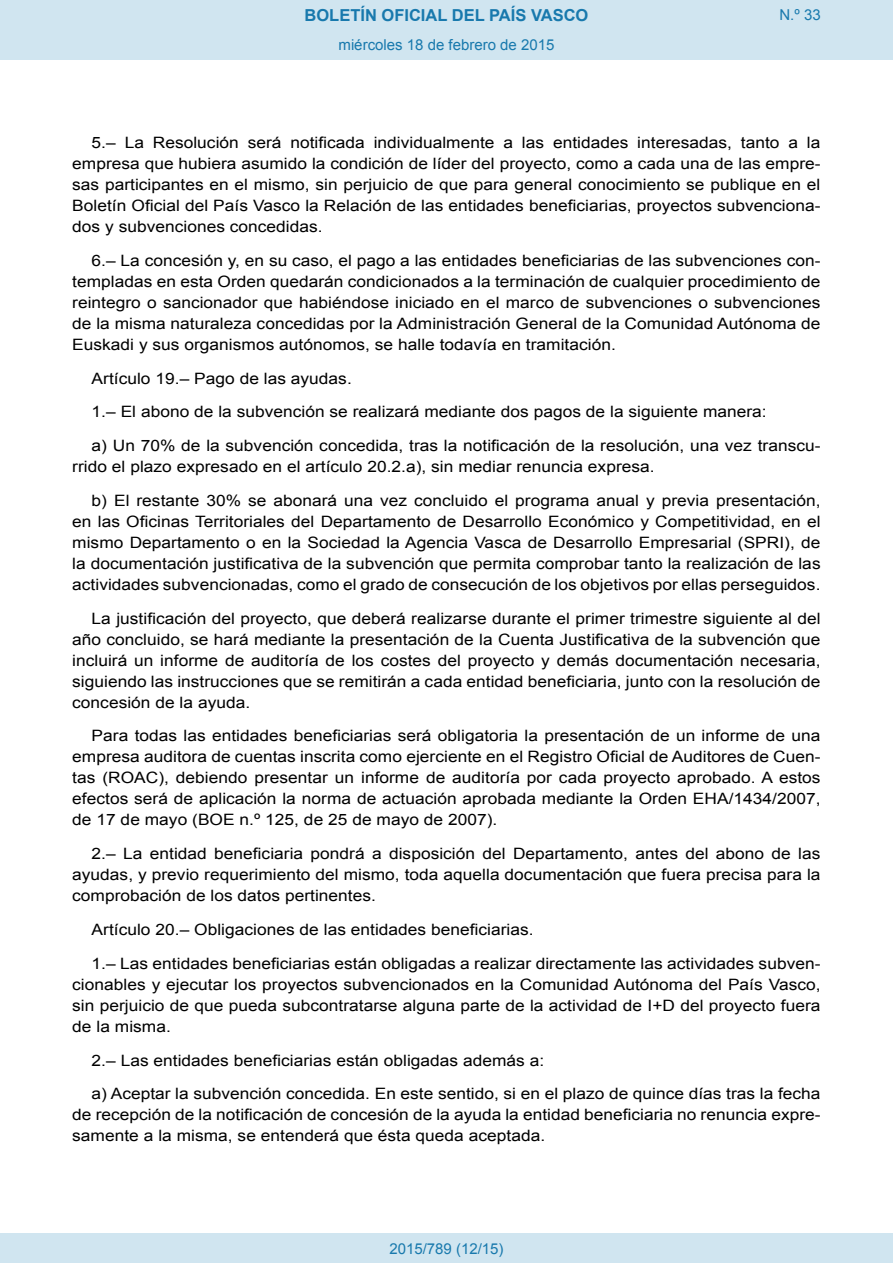
<style>
.page{position:relative;width:893px;height:1263px;background:#fff}
.page>*{position:absolute;margin:0;border:0;box-sizing:border-box;transform-origin:0 0}
.t1{font:700 16.5px "Arial";color:#1879ad}
.BOPVDetalle{font:15.6px/21px "Arial";color:#000;text-align:justify;scale:1.11 1}
.Paginacion_Centro{font:15px "Arial";color:#1879ad}
</style>
<div class="page">
<div style="left:0;top:0;width:893px;height:60px;background:#d0e5f0"></div>
<div style="left:0;top:1233px;width:893px;height:30px;background:#d0e5f0"></div>
<p class="t1" style="left:305px;top:4px;width:285px">BOLETÍN OFICIAL DEL PAÍS VASCO</p>
<p class="Paginacion_Centro" style="left:338px;top:35px;width:217px">miércoles 18 de febrero de 2015</p>
<p class="Paginacion_Centro" style="left:779px;top:5px;width:43px">N.º 33</p>
<p class="BOPVDetalle" style="left:72px;top:132px;width:676px;text-indent:19px">5.– La Resolución será notificada individualmente a las entidades interesadas, tanto a la empresa que hubiera asumido la condición de líder del proyecto, como a cada una de las empre&shy;sas participantes en el mismo, sin perjuicio de que para general conocimiento se publique en el Boletín Oficial del País Vasco la Relación de las entidades beneficiarias, proyectos subvenciona&shy;dos y subvenciones concedidas.</p>
<p class="BOPVDetalle" style="left:72px;top:250px;width:676px;text-indent:19px">6.– La concesión y, en su caso, el pago a las entidades beneficiarias de las subvenciones con&shy;templadas en esta Orden quedarán condicionados a la terminación de cualquier procedimiento de reintegro o sancionador que habiéndose iniciado en el marco de subvenciones o subvenciones de la misma naturaleza concedidas por la Administración General de la Comunidad Autónoma de Euskadi y sus organismos autónomos, se halle todavía en tramitación.</p>
<p class="BOPVDetalle" style="left:92px;top:368px;width:236px">Artículo 19.– Pago de las ayudas.</p>
<p class="BOPVDetalle" style="left:92px;top:402px;width:610px">1.– El abono de la subvención se realizará mediante dos pagos de la siguiente manera:</p>
<p class="BOPVDetalle" style="left:72px;top:435px;width:676px;text-indent:19px">a) Un 70% de la subvención concedida, tras la notificación de la resolución, una vez transcu&shy;rrido el plazo expresado en el artículo 20.2.a), sin mediar renuncia expresa.</p>
<p class="BOPVDetalle" style="left:72px;top:490px;width:676px;text-indent:19px">b) El restante 30% se abonará una vez concluido el programa anual y previa presentación, en las Oficinas Territoriales del Departamento de Desarrollo Económico y Competitividad, en el mismo Departamento o en la Sociedad la Agencia Vasca de Desarrollo Empresarial (SPRI), de la documentación justificativa de la subvención que permita comprobar tanto la realización de las actividades subvencionadas, como el grado de consecución de los objetivos por ellas perseguidos.</p>
<p class="BOPVDetalle" style="left:72px;top:608px;width:676px;text-indent:19px">La justificación del proyecto, que deberá realizarse durante el primer trimestre siguiente al del año concluido, se hará mediante la presentación de la Cuenta Justificativa de la subvención que incluirá un informe de auditoría de los costes del proyecto y demás documentación necesaria, siguiendo las instrucciones que se remitirán a cada entidad beneficiaria, junto con la resolución de concesión de la ayuda.</p>
<p class="BOPVDetalle" style="left:72px;top:726px;width:676px;text-indent:19px">Para todas las entidades beneficiarias será obligatoria la presentación de un informe de una empresa auditora de cuentas inscrita como ejerciente en el Registro Oficial de Auditores de Cuen&shy;tas (ROAC), debiendo presentar un informe de auditoría por cada proyecto aprobado. A estos efectos será de aplicación la norma de actuación aprobada mediante la Orden EHA/1434/2007, de 17 de mayo (BOE n.º 125, de 25 de mayo de 2007).</p>
<p class="BOPVDetalle" style="left:72px;top:843px;width:676px;text-indent:19px">2.– La entidad beneficiaria pondrá a disposición del Departamento, antes del abono de las ayudas, y previo requerimiento del mismo, toda aquella documentación que fuera precisa para la comprobación de los datos pertinentes.</p>
<p class="BOPVDetalle" style="left:92px;top:919px;width:400px">Artículo 20.– Obligaciones de las entidades beneficiarias.</p>
<p class="BOPVDetalle" style="left:72px;top:953px;width:676px;text-indent:19px">1.– Las entidades beneficiarias están obligadas a realizar directamente las actividades subven&shy;cionables y ejecutar los proyectos subvencionados en la Comunidad Autónoma del País Vasco, sin perjuicio de que pueda subcontratarse alguna parte de la actividad de I+D del proyecto fuera de la misma.</p>
<p class="BOPVDetalle" style="left:92px;top:1050px;width:409px">2.– Las entidades beneficiarias están obligadas además a:</p>
<p class="BOPVDetalle" style="left:72px;top:1083px;width:676px;text-indent:19px">a) Aceptar la subvención concedida. En este sentido, si en el plazo de quince días tras la fecha de recepción de la notificación de concesión de la ayuda la entidad beneficiaria no renuncia expre&shy;samente a la misma, se entenderá que ésta queda aceptada.</p>
<p class="Paginacion_Centro" style="left:389px;top:1238px;width:116px">2015/789 (12/15)</p>
</div>
